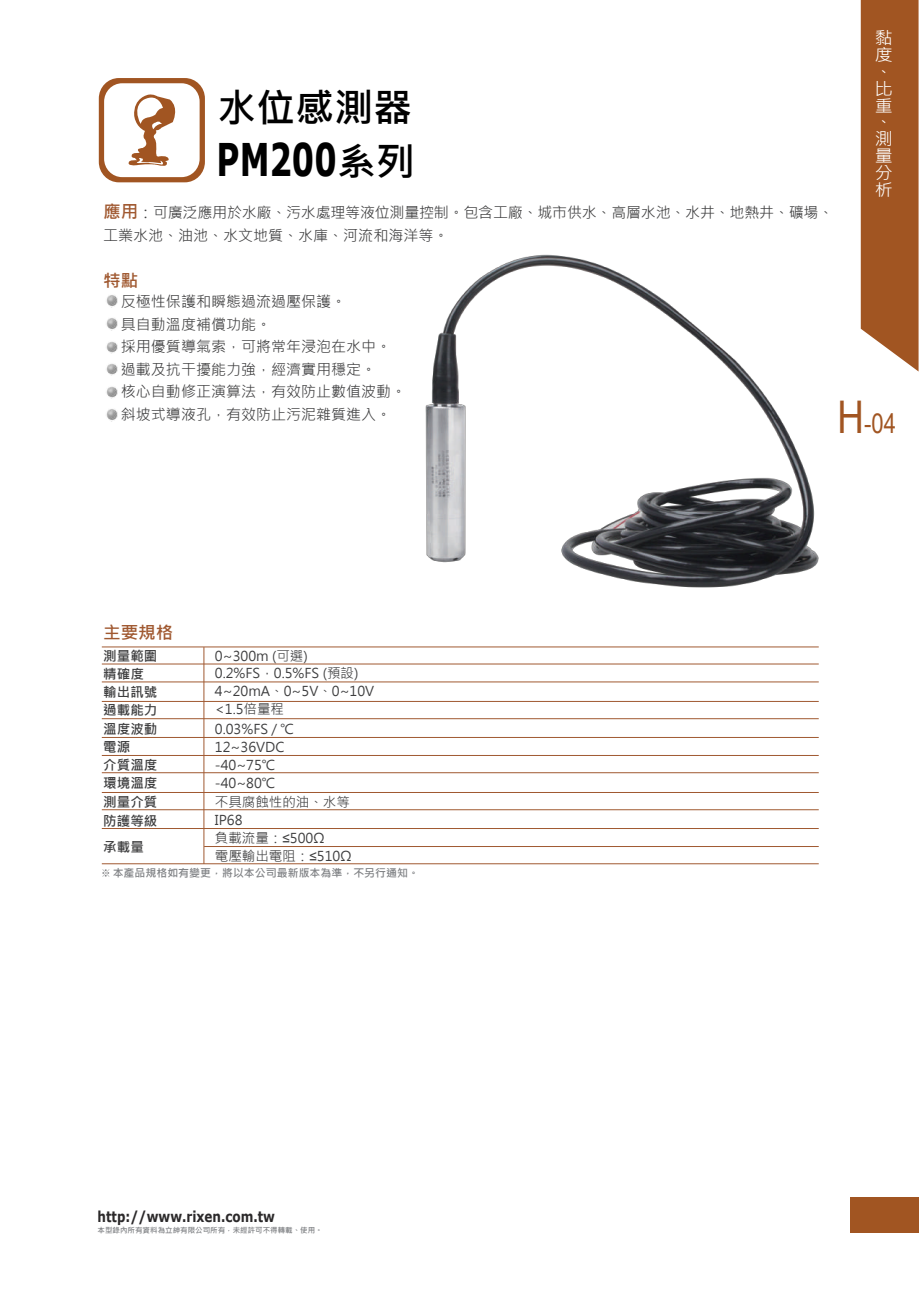
<style>
.page{position:relative;width:919px;height:1289px;background:#fff}
.page>*{position:absolute;margin:0;border:0;box-sizing:border-box;transform-origin:0 0}
.t1{font:700 45px "Verdana";color:#000;scale:.7 1}
.t2{font:700 39px "Microsoft Jheng Hei";color:#000}
.t3{font:27px "Arial Narrow";color:#a15522}
.t4{font:700 17.55px "Microsoft Jheng Hei";color:#a05931}
.t5{font:16.95px/17px "Microsoft Jheng Hei";color:#fff;scale:1.06 1}
.t6{font:15px/22.5px "Microsoft Jheng Hei";color:#3e3e3f}
.t7{font:700 15px "Verdana";color:#2b292a;scale:.8 1}
.t8{font:13.5px/18.3px "Microsoft Jheng Hei";color:#3e3e3f}
.t9{font:700 13.5px "Microsoft Jheng Hei";color:#3e3e3f}
.t10{font:700 10.95px "Microsoft Jheng Hei";color:#808285}
.t11{font:700 7.5px "Microsoft Jheng Hei";color:#808285}
.s1{font-family:"Microsoft Jheng Hei";font-size:39px}
.s2{font-weight:700;font-size:17.55px;color:#a05931}
.s3{font-size:45px}
.s4{font-family:"P Ming Li U";font-weight:400;font-size:9.9px;color:#6c6d70}
.s5{font-family:"Arial"}
</style>
<div class="page">
<svg style="left:860px;top:0;width:58px;height:371px"></svg>
<div style="left:850px;top:1197px;width:68px;height:35px;background:#a15522"></div>
<svg style="left:99px;top:78px;width:106px;height:104px"></svg>
<hr style="left:102px;top:646px;width:716px;height:1px;background:#a05931">
<hr style="left:204px;top:647px;width:1px;height:217px;background:#a05931">
<hr style="left:102px;top:663px;width:716px;height:1px;background:#a05931">
<hr style="left:102px;top:681px;width:716px;height:1px;background:#a05931">
<hr style="left:102px;top:792px;width:716px;height:1px;background:#a05931">
<hr style="left:102px;top:828px;width:716px;height:1px;background:#a05931">
<hr style="left:204px;top:846px;width:614px;height:1px;background:#a05931">
<hr style="left:102px;top:772px;width:716px;height:1px;background:#a05931">
<hr style="left:102px;top:809px;width:716px;height:1px;background:#a05931">
<hr style="left:102px;top:701px;width:716px;height:1px;background:#a05931">
<hr style="left:102px;top:737px;width:716px;height:1px;background:#a05931">
<hr style="left:102px;top:755px;width:716px;height:1px;background:#a05931">
<hr style="left:102px;top:863px;width:716px;height:1px;background:#a05931">
<hr style="left:102px;top:718px;width:716px;height:1px;background:#a05931">
<img style="left:106px;top:295px;width:12px;height:13px">
<img style="left:106px;top:318px;width:12px;height:13px">
<img style="left:106px;top:341px;width:12px;height:13px">
<img style="left:106px;top:363px;width:12px;height:13px">
<img style="left:106px;top:386px;width:12px;height:13px">
<img style="left:106px;top:409px;width:12px;height:13px">
<img style="left:425px;top:254px;width:394px;height:334px">
<h2 class="t2" style="left:217px;top:83px;width:196px">水位感測器</h2>
<h1 class="t1" style="left:216px;top:128px;width:285px">PM200<span class="s1">系列</span></h1>
<p class="t6" style="left:103px;top:201px;width:731px"><span class="s2">應用</span>：可廣泛應用於水廠、污水處理等液位測量控制。包含工廠、城市供水、高層水池、水井、地熱井、礦場、工業水池、油池、水文地質、水庫、河流和海洋等。</p>
<p class="t4" style="left:103px;top:269px;width:37px">特點</p>
<p class="t6" style="left:121px;top:290px;width:287px">反極性保護和瞬態過流過壓保護。<br>具自動溫度補償功能。<br>採用優質導氣索，可將常年浸泡在水中。過載及抗干擾能力強，經濟實用穩定。<br>核心自動修正演算法，有效防止數值波動。斜坡式導液孔，有效防止污泥雜質進入。</p>
<p class="t5" style="left:874px;top:29px;width:18px">黏度︑比重︑測量分析</p>
<h3 class="t3" style="left:837px;top:404px;width:60px"><span class="s3">H</span>-04</h3>
<p class="t4" style="left:103px;top:621px;width:72px">主要規格</p>
<p class="t9" style="left:103px;top:648px;width:55px">測量範圍</p>
<p class="t8" style="left:215px;top:647px;width:94px">0~300m (可選)</p>
<p class="t9" style="left:103px;top:665px;width:42px">精確度</p>
<p class="t8" style="left:215px;top:664px;width:145px">0.2%FS，0.5%FS (預設)</p>
<p class="t9" style="left:103px;top:683px;width:55px">輸出訊號</p>
<p class="t8" style="left:215px;top:682px;width:161px">4~20mA、0~5V、0~10V</p>
<p class="t9" style="left:103px;top:701px;width:55px">過載能力</p>
<p class="t8" style="left:215px;top:700px;width:71px">&lt;1.5倍量程</p>
<p class="t9" style="left:103px;top:721px;width:55px">溫度波動</p>
<p class="t8" style="left:215px;top:719px;width:81px">0.03%FS / ℃</p>
<p class="t9" style="left:103px;top:738px;width:28px">電源</p>
<p class="t8" style="left:215px;top:737px;width:71px">12~36VDC</p>
<p class="t9" style="left:103px;top:756px;width:55px">介質溫度</p>
<p class="t8" style="left:215px;top:755px;width:62px">-40~75℃</p>
<p class="t9" style="left:103px;top:775px;width:55px">環境溫度</p>
<p class="t8" style="left:215px;top:774px;width:62px">-40~80℃</p>
<p class="t9" style="left:103px;top:794px;width:55px">測量介質</p>
<p class="t8" style="left:215px;top:792px;width:136px">不具腐蝕性的油、水等</p>
<p class="t9" style="left:103px;top:812px;width:55px">防護等級</p>
<p class="t8" style="left:215px;top:811px;width:29px">IP68</p>
<p class="t9" style="left:103px;top:838px;width:42px">承載量</p>
<p class="t10" style="left:102px;top:866px;width:319px"><span class="s4">※</span> 本產品規格如有變更，將以本公司最新版本為準，不另行通知。</p>
<p class="t8" style="left:215px;top:828px;width:138px">負載流量：<span class="s5">≤</span>500Ω<br>電壓輸出電阻：<span class="s5">≤</span>510Ω</p>
<p class="t7" style="left:98px;top:1205px;width:223px">http://www.rixen.com.tw</p>
<p class="t11" style="left:98px;top:1225px;width:226px">本型錄內所有資料為立紳有限公司所有，未經許可不得轉載、使用。</p>
</div>
